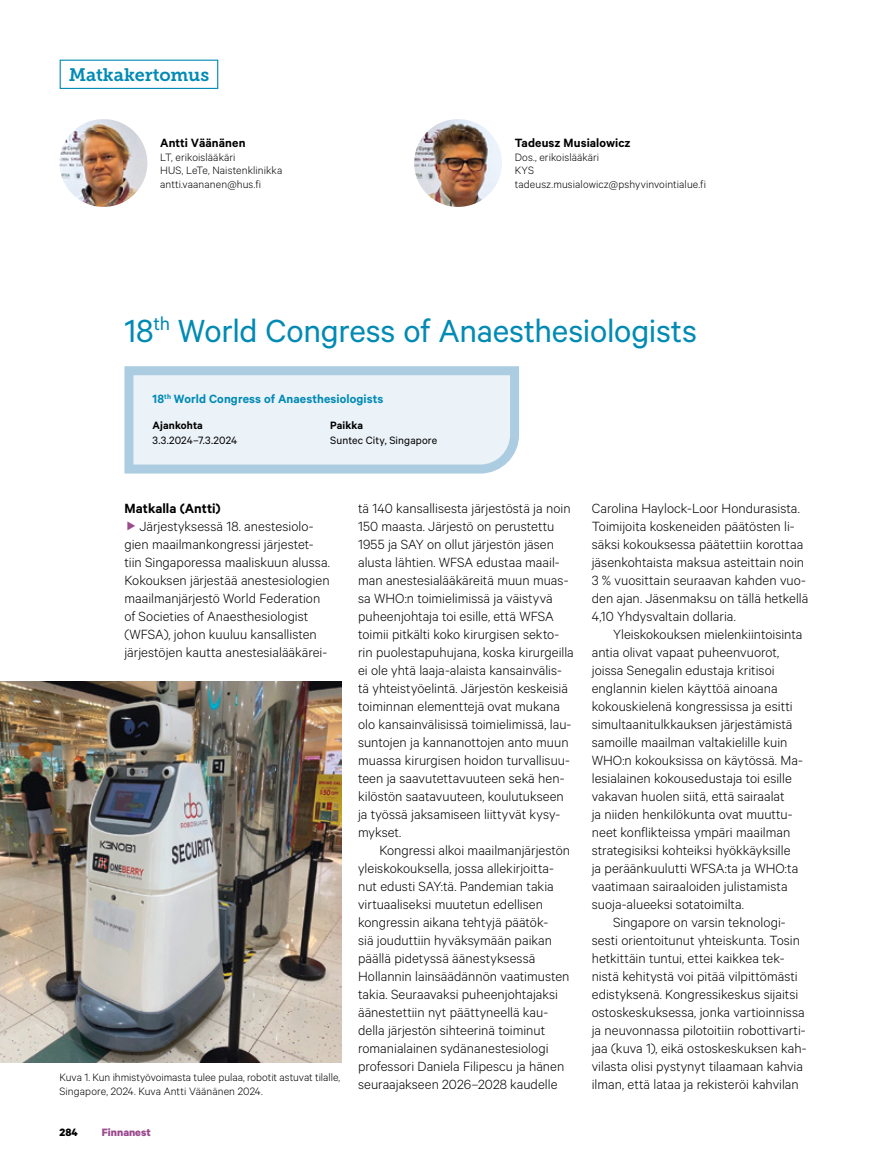
<style>
.page{position:relative;width:885px;height:1174px;background:#fff}
.page>*{position:absolute;margin:0;border:0;box-sizing:border-box;transform-origin:0 0}
.t1{font:36px "Calibre";letter-spacing:-.01em;color:#008ab4}
.t2{font:18px "Museo Slab 700";letter-spacing:-.005em;color:#008ab4}
.t3{font:300 15px/18px "Calibre";color:#000}
.t4{font:600 15px "Calibre";color:#000}
.t5{font:600 13.5px "Calibre";letter-spacing:.01em;color:#008ab4}
.t6{font:600 13.5px "Calibre";letter-spacing:.01em;color:#000}
.t7{font:300 12px/13.5px "Calibre";letter-spacing:.005em;color:#000}
.t8{font:12px "Calibre";letter-spacing:.005em;color:#000}
.t9{font:600 12px "Calibre";letter-spacing:.01em;color:#000}
.t10{font:700 12px "Calibre";color:#9b4b8e}
.t11{font:700 12px "Calibre";color:#000}
</style>
<div class="page">
<div style="left:60px;top:60px;width:158px;height:29px;border:1px solid #008ab4"></div>
<svg style="left:124px;top:366px;width:395px;height:108px;background:#dfebf3"></svg>
<img style="left:60px;top:119px;width:87px;height:88px;border-radius:44px">
<img style="left:414px;top:119px;width:88px;height:88px;border-radius:44px">
<img style="left:0;top:681px;width:341px;height:382px">
<p class="t2" style="left:69px;top:64px;width:142px">Matkakertomus</p>
<p class="t6" style="left:160px;top:135px;width:87px">Antti Väänänen</p>
<p class="t7" style="left:160px;top:150px;width:124px">LT, erikoislääkäri<br>HUS, LeTe, Naistenklinikka antti.vaananen@hus.fi</p>
<p class="t6" style="left:514px;top:135px;width:117px">Tadeusz Musialowicz</p>
<p class="t7" style="left:514px;top:150px;width:193px">Dos., erikoislääkäri<br>KYS tadeusz.musialowicz@pshyvinvointialue.fi</p>
<h1 class="t1" style="left:124px;top:310px;width:574px">18<sup>th</sup> World Congress of Anaesthesiologists</h1>
<p class="t5" style="left:153px;top:391px;width:232px">18<sup>th</sup> World Congress of Anaesthesiologists</p>
<p class="t9" style="left:153px;top:418px;width:52px">Ajankohta</p>
<p class="t8" style="left:153px;top:433px;width:86px">3.3.2024–7.3.2024</p>
<p class="t9" style="left:330px;top:418px;width:34px">Paikka</p>
<p class="t8" style="left:330px;top:433px;width:108px">Suntec City, Singapore</p>
<p class="t4" style="left:124px;top:499px;width:98px">Matkalla (Antti)</p>
<p class="t3" style="left:124px;top:516px;width:207px;text-indent:15px">Järjestyksessä 18. anestesiolo&shy;gien maailmankongressi järjestet&shy;tiin Singaporessa maaliskuun alussa.<br>Kokouksen järjestää anestesiologien maailmanjärjestö World Federation of Societies of Anaesthesiologist (WFSA), johon kuuluu kansallisten järjestöjen kautta anestesialääkärei-</p>
<p class="t7" style="left:60px;top:1070px;width:282px">Kuva 1. Kun ihmistyövoimasta tulee pulaa, robotit astuvat tilalle,<br>Singapore, 2024. Kuva Antti Väänänen 2024.</p>
<p class="t11" style="left:60px;top:1125px;width:20px">284</p>
<p class="t10" style="left:102px;top:1125px;width:50px">Finnanest</p>
<p class="t3" style="left:358px;top:498px;width:217px">tä 140 kansallisesta järjestöstä ja noin 150 maasta. Järjestö on perustettu 1955 ja SAY on ollut järjestön jäsen alusta lähtien. WFSA edustaa maail&shy;man anestesialääkäreitä muun muas&shy;sa WHO:n toimielimissä ja väistyvä puheenjohtaja toi esille, että WFSA toimii pitkälti koko kirurgisen sekto&shy;rin puolestapuhujana, koska kirurgeilla ei ole yhtä laaja-alaista kansainvälis&shy;tä yhteistyöelintä. Järjestön keskeisiä toiminnan elementtejä ovat mukana olo kansainvälisissä toimielimissä, lau&shy;suntojen ja kannanottojen anto muun muassa kirurgisen hoidon turvallisuu&shy;teen ja saavutettavuuteen sekä hen&shy;kilöstön saatavuuteen, koulutukseen ja työssä jaksamiseen liittyvät kysy&shy;mykset.</p>
<p class="t3" style="left:358px;top:840px;width:213px;text-indent:21px">Kongressi alkoi maailmanjärjestön yleiskokouksella, jossa allekirjoitta&shy;nut edusti SAY:tä. Pandemian takia virtuaaliseksi muutetun edellisen kongressin aikana tehtyjä päätök-<br>siä jouduttiin hyväksymään paikan päällä pidetyssä äänestyksessä Hollannin lainsäädännön vaatimusten takia. Seuraavaksi puheenjohtajaksi äänestettiin nyt päättyneellä kau&shy;della järjestön sihteerinä toiminut romanialainen sydänanestesiologi professori Daniela Filipescu ja hänen seuraajakseen 2026–2028 kaudelle</p>
<p class="t3" style="left:591px;top:498px;width:218px">Carolina Haylock-Loor Hondurasista.<br>Toimijoita koskeneiden päätösten li&shy;säksi kokouksessa päätettiin korottaa jäsenkohtaista maksua asteittain noin 3 % vuosittain seuraavan kahden vuo&shy;den ajan. Jäsenmaksu on tällä hetkellä 4,10 Yhdysvaltain dollaria.</p>
<p class="t3" style="left:591px;top:624px;width:212px;text-indent:21px">Yleiskokouksen mielenkiintoisinta antia olivat vapaat puheenvuorot, joissa Senegalin edustaja kritisoi englannin kielen käyttöä ainoana kokouskielenä kongressissa ja esitti simultaanitulkkauksen järjestämistä samoille maailman valtakielille kuin WHO:n kokouksissa on käytössä. Ma&shy;lesialainen kokousedustaja toi esille vakavan huolen siitä, että sairaalat<br>ja niiden henkilökunta ovat muuttu&shy;neet konflikteissa ympäri maailman strategisiksi kohteiksi hyökkäyksille ja peräänkuulutti WFSA:ta ja WHO:ta vaatimaan sairaaloiden julistamista suoja-alueeksi sotatoimilta.</p>
<p class="t3" style="left:591px;top:912px;width:216px;text-indent:21px">Singapore on varsin teknologi&shy;sesti orientoitunut yhteiskunta. Tosin hetkittäin tuntui, ettei kaikkea tek&shy;nistä kehitystä voi pitää vilpittömästi edistyksenä. Kongressikeskus sijaitsi ostoskeskuksessa, jonka vartioinnissa ja neuvonnassa pilotoitiin robottivarti&shy;jaa (kuva 1), eikä ostoskeskuksen kah&shy;vilasta olisi pystynyt tilaamaan kahvia ilman, että lataa ja rekisteröi kahvilan</p>
</div>
